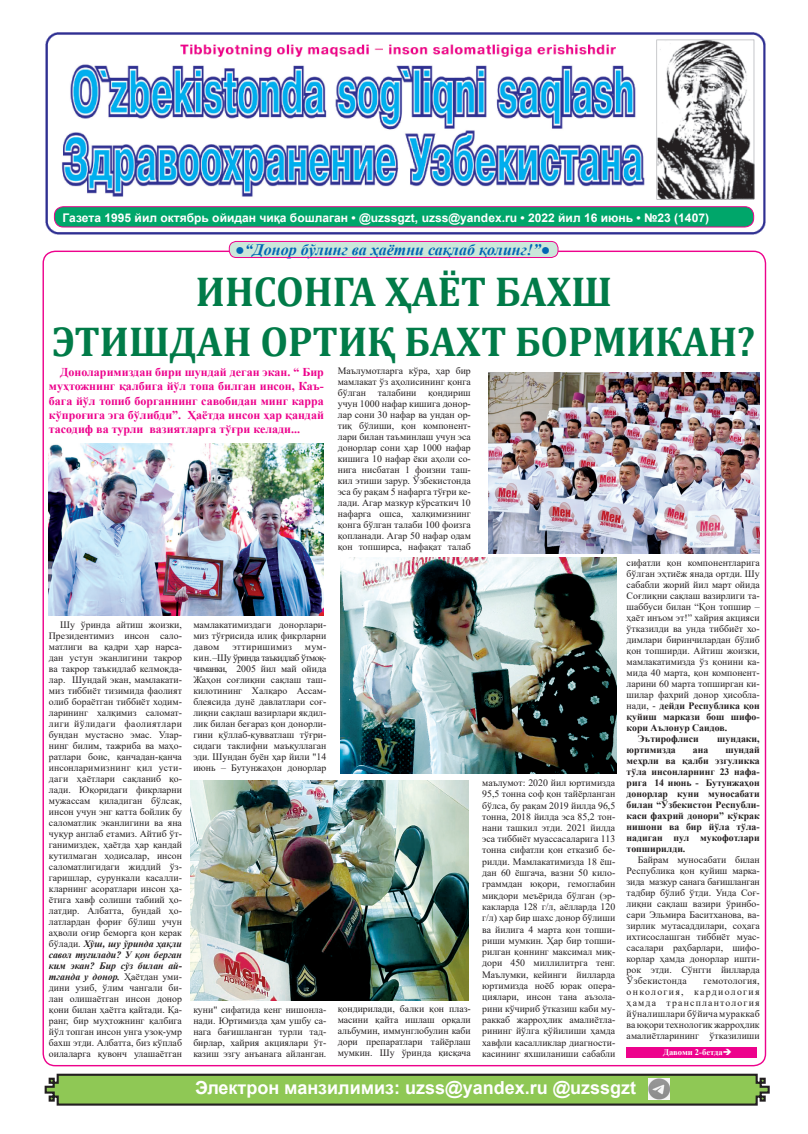
<style>
.page{position:relative;width:808px;height:1134px;background:#fff}
.page>*{position:absolute;margin:0;border:0;box-sizing:border-box;transform-origin:0 0}
.ОснТекстКад{font:700 42px "Cambria";color:#017b48;scale:.95 1}
.Основной_текст__Назр{font:700 18px "Arial";color:#fff}
.t1{font:italic 700 16px "Times New Roman";color:#0166b3}
.ОснТекстКад-2{font:700 12px/14.4px "Times New Roman";color:#ed028c;text-align:justify}
.Основной_текст__Назр-2{font:700 11.9px "Arial";color:#fff}
.ОснТекстКад-3{font:9.8px/11px "Times New Roman";color:#231f20;text-align:justify}
.ОснТекстКад-4{font:700 9.8px/11px "Times New Roman";color:#231f20;text-align:justify}
.ОснТекстКад-5{font:9.8px "Times New Roman";letter-spacing:.035em;color:#231f20}
.ОснТекстКад-6{font:700 8.6px "Times New Roman";color:#fff}
.s1{font-style:normal}
.s2{font-weight:700;font-style:italic}
.s3{font-weight:700}
</style>
<div class="page">
<img style="left:45px;top:32px;width:721px;height:203px">
<div style="left:54px;top:207px;width:700px;height:20px;background:#00a66a;border-radius:9px"></div>
<div style="left:54px;top:207px;width:700px;height:20px;border:1px solid #ed028c;border-radius:9px"></div>
<div style="left:627px;top:1047px;width:130px;height:11px;background:#ed028c"></div>
<svg style="left:44px;top:1073px;width:726px;height:33px;background:#85b256"></svg>
<img style="left:649px;top:1078px;width:20px;height:21px">
<img style="left:489px;top:373px;width:271px;height:181px">
<div style="left:229px;top:241px;width:329px;height:16px;background:#cbe7da;border-radius:7px"></div>
<div style="left:229px;top:241px;width:329px;height:17px;border:1px solid #ed028c;border-radius:7px"></div>
<img style="left:49px;top:444px;width:275px;height:171px">
<img style="left:340px;top:557px;width:276px;height:217px">
<img style="left:191px;top:780px;width:277px;height:220px">
<p class="Основной_текст__Назр-2" style="left:63px;top:209px;width:648px">Газета 1995 йил октябрь ойидан чиқа бошлаган • @uzssgzt, uzss@yandex.ru • 2022 йил 16 июнь • №23 (1407)</p>
<p class="t1" style="left:235px;top:238px;width:317px"><span class="s1">●</span>“Донор бўлинг ва ҳаётни сақлаб қолинг!”<span class="s1">●</span></p>
<p class="ОснТекстКад" style="left:196px;top:262px;width:439px">ИНСОНГА ҲАЁТ БАХШ</p>
<p class="ОснТекстКад" style="left:53px;top:312px;width:741px">ЭТИШДАН ОРТИҚ БАХТ БОРМИКАН?</p>
<p class="ОснТекстКад-2" style="left:49px;top:364px;width:277px;text-indent:11px">Доноларимиздан бири шундай деган экан. “ Бир муҳтожнинг қалбига йўл топа билган инсон, Каъ&shy;бага йўл топиб борганнинг савобидан минг карра кўпроғига эга бўлибди”. Ҳаётда инсон ҳар қандай тасодиф ва турли вазиятларга тўғри келади...</p>
<p class="ОснТекстКад-3" style="left:338px;top:365px;width:135px">Маълумотларга кўра, ҳар бир мамлакат ўз аҳолисининг қонга бўлган талабини қондириш учун 1000 нафар кишига донор&shy;лар сони 30 нафар ва ундан ор&shy;тиқ бўлиши, қон компонент&shy;лари билан таъминлаш учун эса донорлар сони ҳар 1000 нафар кишига 10 нафар ёки аҳоли со&shy;нига нисбатан 1 фоизни таш&shy;кил этиши зарур. Ўзбекистонда эса бу рақам 5 нафарга тўғри ке&shy;лади. Агар мазкур кўрсаткич 10 нафарга ошса, халқимизнинг қонга бўлган талаби 100 фоизга қопланади. Агар 50 нафар одам қон топширса, нафақат талаб</p>
<p class="ОснТекстКад-3" style="left:49px;top:619px;width:135px;text-indent:11px">Шу ўринда айтиш жоизки, Президентимиз инсон сало&shy;матлиги ва қадри ҳар нарса&shy;дан устун эканлигини такрор ва такрор таъкидлаб келмоқда&shy;лар. Шундай экан, мамлакати&shy;миз тиббиёт тизимида фаолият олиб бораётган тиббиёт ходим&shy;ларининг халқимиз саломат&shy;лиги йўлидаги фаолиятлари бундан мустасно эмас. Улар&shy;нинг билим, тажриба ва маҳо&shy;ратлари боис, қанчадан-қанча инсонларимизнинг қил усти&shy;даги ҳаётлари сақланиб қо&shy;лади. Юқоридаги фикрларни мужассам қиладиган бўлсак, инсон учун энг катта бойлик бу саломатлик эканлигини ва яна чуқур англаб етамиз. Айтиб ўт&shy;ганимиздек, ҳаётда ҳар қандай кутилмаган ҳодисалар, инсон саломатлигидаги жиддий ўз&shy;гаришлар, сурункали касалли&shy;кларнинг асоратлари инсон ҳа&shy;ётига хавф солиши табиий ҳо&shy;латдир. Албатта, бундай ҳо&shy;латлардан фориғ бўлиш учун аҳволи оғир беморга қон керак бўлади. <span class="s2">Хўш, шу ўринда ҳақли савол туғилади? У қон берган ким экан? Бир сўз билан ай&shy;тганда у донор.</span> Ҳаётдан уми&shy;дини узиб, ўлим чангали би&shy;лан олишаётган инсон донор қони билан ҳаётга қайтади. Қа&shy;ранг, бир муҳтожнинг қалбига йўл топган инсон унга узоқ-умр бахш этди. Албатта, биз кўплаб оилаларга қувонч улашаётган</p>
<p class="ОснТекстКад-3" style="left:193px;top:619px;width:135px">мамлакатимиздаги донорлари&shy;миз тўғрисида илиқ фикрларни давом</p>
<p class="ОснТекстКад-5" style="left:232px;top:640px;width:61px">эттиришимиз</p>
<p class="ОснТекстКад-3" style="left:193px;top:641px;width:135px;text-indent:112px">мум&shy;кин.–Шу ўринда таъкидлаб ўтмоқ&shy;чиманки, 2005 йил май ойида Жаҳон соғлиқни сақлаш таш&shy;килотининг Халқаро Ассам&shy;блеясида дунё давлатлари соғ&shy;лиқни сақлаш вазирлари якдил&shy;лик билан беғараз қон донорли&shy;гини қўллаб-қувватлаш тўғри&shy;сидаги таклифни маъқуллаган эди. Шундан буён ҳар йили "14 июнь – Бутунжаҳон донорлар</p>
<p class="ОснТекстКад-3" style="left:193px;top:1004px;width:135px">куни" сифатида кенг нишонла&shy;нади. Юртимизда ҳам ушбу са&shy;нага бағишланган турли тад&shy;бирлар, хайрия акциялари ўт&shy;казиш эзгу анъанага айланган.</p>
<p class="ОснТекстКад-3" style="left:338px;top:1003px;width:135px">қондирилади, балки қон плаз&shy;масини қайта ишлаш орқали альбумин, иммунглобулин каби дори препаратлари тайёрлаш мумкин. Шу ўринда қисқача</p>
<p class="ОснТекстКад-3" style="left:482px;top:777px;width:135px;line-height:11.3px">маълумот: 2020 йил юртимизда 95,5 тонна соф қон тайёрланган бўлса, бу рақам 2019 йилда 96,5 тонна, 2018 йилда эса 85,2 тон&shy;нани ташкил этди. 2021 йилда эса тиббиёт муассасаларига 113 тонна сифатли қон етказиб бе&shy;рилди. Мамлакатимизда 18 ёш&shy;дан 60 ёшгача, вазни 50 кило&shy;граммдан юқори, гемоглабин миқдори меъёрида бўлган (эр&shy;какларда 128 г/л, аёлларда 120 г/л) ҳар бир шахс донор бўлиши ва йилига 4 марта қон топши&shy;риши мумкин. Ҳар бир топши&shy;рилган қоннинг максимал миқ&shy;дори 450 миллилитрга тенг.<br>Маълумки, кейинги йилларда юртимизда ноёб юрак опера&shy;циялари, инсон тана аъзола&shy;рини кўчириб ўтказиш каби му&shy;раккаб жарроҳлик амалиётла&shy;рининг йўлга қўйилиши ҳамда хавфли касалликлар диагности&shy;касининг яхшиланиши сабабли</p>
<p class="ОснТекстКад-3" style="left:627px;top:557px;width:135px">сифатли қон компонентларига бўлган эҳтиёж янада ортди. Шу сабабли жорий йил март ойида Соғлиқни сақлаш вазирлиги та&shy;шаббуси билан “Қон топшир – ҳаёт инъом эт!” хайрия акцияси ўтказилди ва унда тиббиёт хо&shy;димлари биринчилардан бўлиб қон топширди. Айтиш жоизки, мамлакатимизда ўз қонини ка&shy;мида 40 марта, қон компонент&shy;ларини 60 марта топширган ки&shy;шилар фахрий донор ҳисобла&shy;нади, - <span class="s3">дейди Республика қон қуйиш маркази бош шифо&shy;кори Аълонур Саидов.</span></p>
<p class="ОснТекстКад-4" style="left:638px;top:733px;width:62px">Эътирофлиси</p>
<p class="ОснТекстКад-4" style="left:717px;top:733px;width:44px">шундаки,</p>
<p class="ОснТекстКад-4" style="left:627px;top:744px;width:51px">юртимизда</p>
<p class="ОснТекстКад-4" style="left:693px;top:744px;width:17px">ана</p>
<p class="ОснТекстКад-4" style="left:627px;top:744px;width:135px;text-indent:99px">шундай меҳрли ва қалби эзгуликка тўла инсонларнинг 23 нафа&shy;рига 14 июнь - Бутунжаҳон донорлар куни муносабати билан “Ўзбекистон Республи&shy;каси фахрий донори” кўкрак нишони ва бир йўла тўла&shy;надиган пул мукофотлари топширилди.</p>
<p class="ОснТекстКад-3" style="left:627px;top:854px;width:135px;text-indent:11px">Байрам муносабати билан Республика қон қуйиш марка&shy;зида мазкур санага бағишланган тадбир бўлиб ўтди. Унда Соғ&shy;лиқни сақлаш вазири ўринбо&shy;сари Эльмира Баситханова, ва&shy;зирлик мутасаддилари, соҳага ихтисослашган тиббиёт муас&shy;сасалари раҳбарлари, шифо&shy;корлар ҳамда донорлар ишти&shy;рок этди. Сўнгги йилларда Ўзбекистонда</p>
<p class="ОснТекстКад-3" style="left:627px;top:975px;width:135px;text-indent:77px">гемотология, онкология, кардиология ҳамда трансплантология йўналишлари бўйича мураккаб ва юқори технологик жарроҳлик амалиётларининг ўтказилиши</p>
<p class="ОснТекстКад-6" style="left:663px;top:1046px;width:71px">Давоми 2-бетда➔</p>
<p class="Основной_текст__Назр" style="left:195px;top:1074px;width:443px">Электрон манзилимиз: uzss@yandex.ru @uzssgzt</p>
</div>
